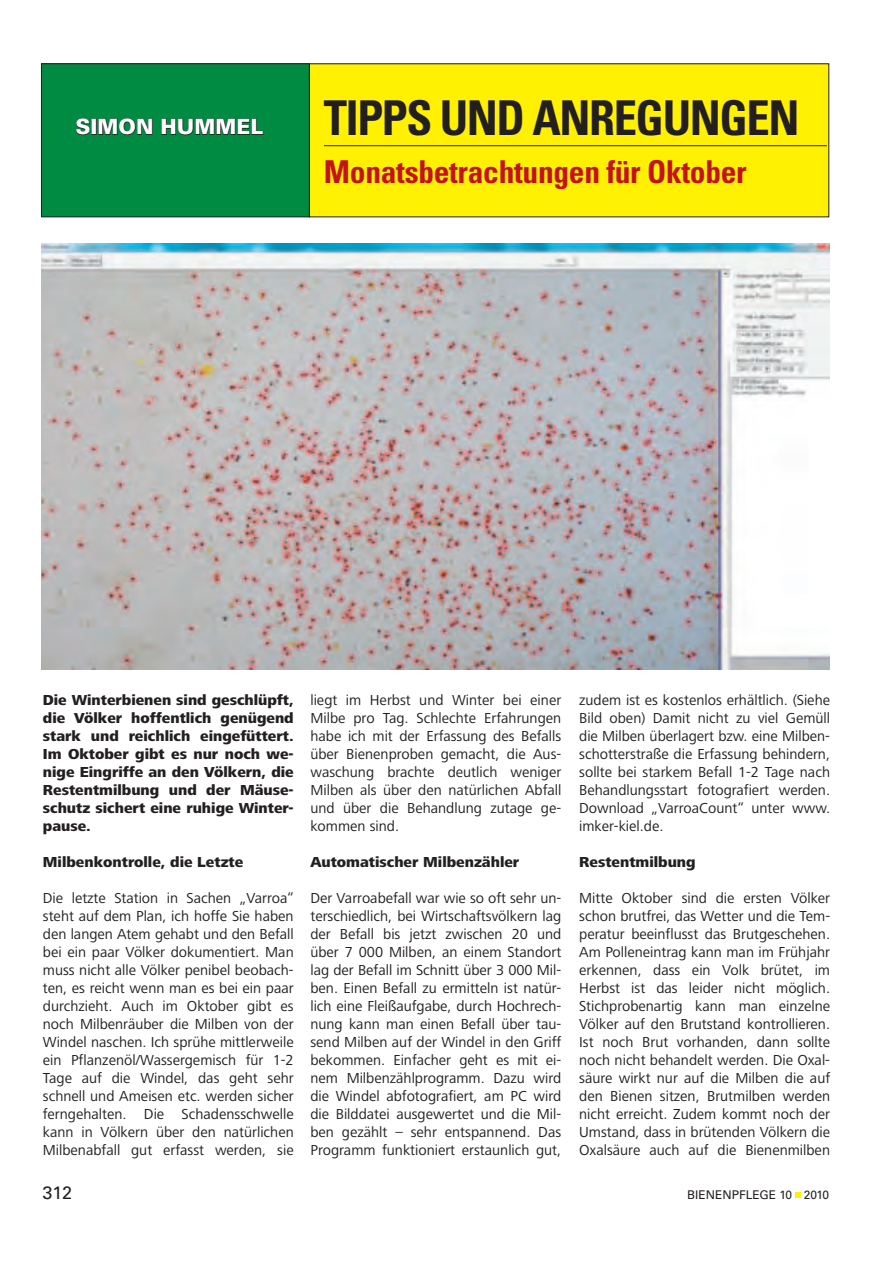
<style>
.page{position:relative;width:893px;height:1263px;background:#fff}
.page>*{position:absolute;margin:0;border:0;box-sizing:border-box;transform-origin:0 0}
.t1{font:700 condensed 48px "Univers";letter-spacing:-.03em;color:#231f20}
.t2{font:700 condensed 31.5px "Univers";letter-spacing:-.01em;color:#c4121a}
.t3{font:900 21px "Univers";color:#fff}
.t4{font:18px "Univers";color:#231f20}
.t5{font:15px/18px "Frutiger Next LT";color:#231f20;text-align:justify}
.t6{font:800 15px/18px "Frutiger Next LT";color:#231f20;text-align:justify}
.t7{font:12px "Univers";color:#231f20}
</style>
<div class="page">
<svg style="left:795px;top:1193px;width:5px;height:5px"></svg>
<div style="left:309px;top:64px;width:520px;height:153px;background:#fff101"></div>
<hr style="left:324px;top:145px;width:503px;height:1px;background:#231f20">
<div style="left:41px;top:64px;width:268px;height:153px;background:#008b43"></div>
<div style="left:41px;top:63px;width:269px;height:154px;border:1px solid #231f20"></div>
<svg style="left:76px;top:118px;width:14px;height:17px"></svg>
<div style="left:92px;top:119px;width:5px;height:16px;border:1px solid #231f20"></div>
<svg style="left:98px;top:118px;width:55px;height:17px"></svg>
<svg style="left:161px;top:118px;width:103px;height:17px"></svg>
<img style="left:41px;top:243px;width:788px;height:426px">
<h3 class="t3" style="left:75px;top:114px;width:31px">SIMONH</h3>
<h3 class="t3" style="left:177px;top:114px;width:36px">UMMEL</h3>
<h1 class="t1" style="left:324px;top:88px;width:477px">TIPPS UND ANREGUNGEN</h1>
<h2 class="t2" style="left:324px;top:153px;width:424px">Monatsbetrachtungen für Oktober</h2>
<p class="t6" style="left:43px;top:691px;width:252px">Die Winterbienen sind geschlüpft, die Völker hoffentlich genügend stark und reichlich eingefüttert.<br>Im Oktober gibt es nur noch we&shy;nige Eingriffe an den Völkern, die Restentmilbung und der Mäuse&shy;schutz sichert eine ruhige Winter&shy;pause.</p>
<p class="t6" style="left:43px;top:853px;width:202px">Milbenkontrolle, die Letzte</p>
<p class="t5" style="left:43px;top:889px;width:252px">Die letzte Station in Sachen „Varroa“ steht auf dem Plan, ich hoffe Sie haben den langen Atem gehabt und den Befall bei ein paar Völker dokumentiert. Man muss nicht alle Völker penibel beobach&shy;ten, es reicht wenn man es bei ein paar durchzieht. Auch im Oktober gibt es noch Milbenräuber die Milben von der Windel naschen. Ich sprühe mittlerweile ein Pflanzenöl/Wassergemisch für 1-2<br>Tage auf die Windel, das geht sehr schnell und Ameisen etc. werden sicher ferngehalten. Die Schadensschwelle kann in Völkern über den natürlichen Milbenabfall gut erfasst werden, sie</p>
<p class="t5" style="left:310px;top:691px;width:252px">liegt im Herbst und Winter bei einer Milbe pro Tag. Schlechte Erfahrungen habe ich mit der Erfassung des Befalls über Bienenproben gemacht, die Aus&shy;waschung brachte deutlich weniger Milben als über den natürlichen Abfall und über die Behandlung zutage ge&shy;kommen sind.</p>
<p class="t6" style="left:310px;top:853px;width:210px">Automatischer Milbenzähler</p>
<p class="t5" style="left:310px;top:889px;width:252px">Der Varroabefall war wie so oft sehr un&shy;terschiedlich, bei Wirtschaftsvölkern lag der Befall bis jetzt zwischen 20 und über 7 000 Milben, an einem Standort lag der Befall im Schnitt über 3 000 Mil&shy;ben. Einen Befall zu ermitteln ist natür&shy;lich eine Fleißaufgabe, durch Hochrech&shy;nung kann man einen Befall über tau&shy;send Milben auf der Windel in den Griff bekommen. Einfacher geht es mit ei&shy;nem Milbenzählprogramm. Dazu wird die Windel abfotografiert, am PC wird die Bilddatei ausgewertet und die Mil&shy;ben gezählt – sehr entspannend. Das Programm funktioniert erstaunlich gut,</p>
<p class="t5" style="left:579px;top:691px;width:252px">zudem ist es kostenlos erhältlich. (Siehe Bild oben) Damit nicht zu viel Gemüll die Milben überlagert bzw. eine Milben&shy;schotterstraße die Erfassung behindern, sollte bei starkem Befall 1-2 Tage nach Behandlungsstart fotografiert werden.<br>Download „VarroaCount“ unter www. imker-kiel.de.</p>
<p class="t6" style="left:579px;top:853px;width:118px">Restentmilbung</p>
<p class="t5" style="left:579px;top:889px;width:252px">Mitte Oktober sind die ersten Völker schon brutfrei, das Wetter und die Tem&shy;peratur beeinflusst das Brutgeschehen.<br>Am Polleneintrag kann man im Frühjahr erkennen, dass ein Volk brütet, im Herbst ist das leider nicht möglich.<br>Stichprobenartig kann man einzelne Völker auf den Brutstand kontrollieren.<br>Ist noch Brut vorhanden, dann sollte noch nicht behandelt werden. Die Oxal&shy;säure wirkt nur auf die Milben die auf den Bienen sitzen, Brutmilben werden nicht erreicht. Zudem kommt noch der Umstand, dass in brütenden Völkern die Oxalsäure auch auf die Bienenmilben</p>
<p class="t4" style="left:43px;top:1182px;width:31px">312</p>
<p class="t7" style="left:687px;top:1188px;width:144px">BIENENPFLEGE 10 2010</p>
</div>
